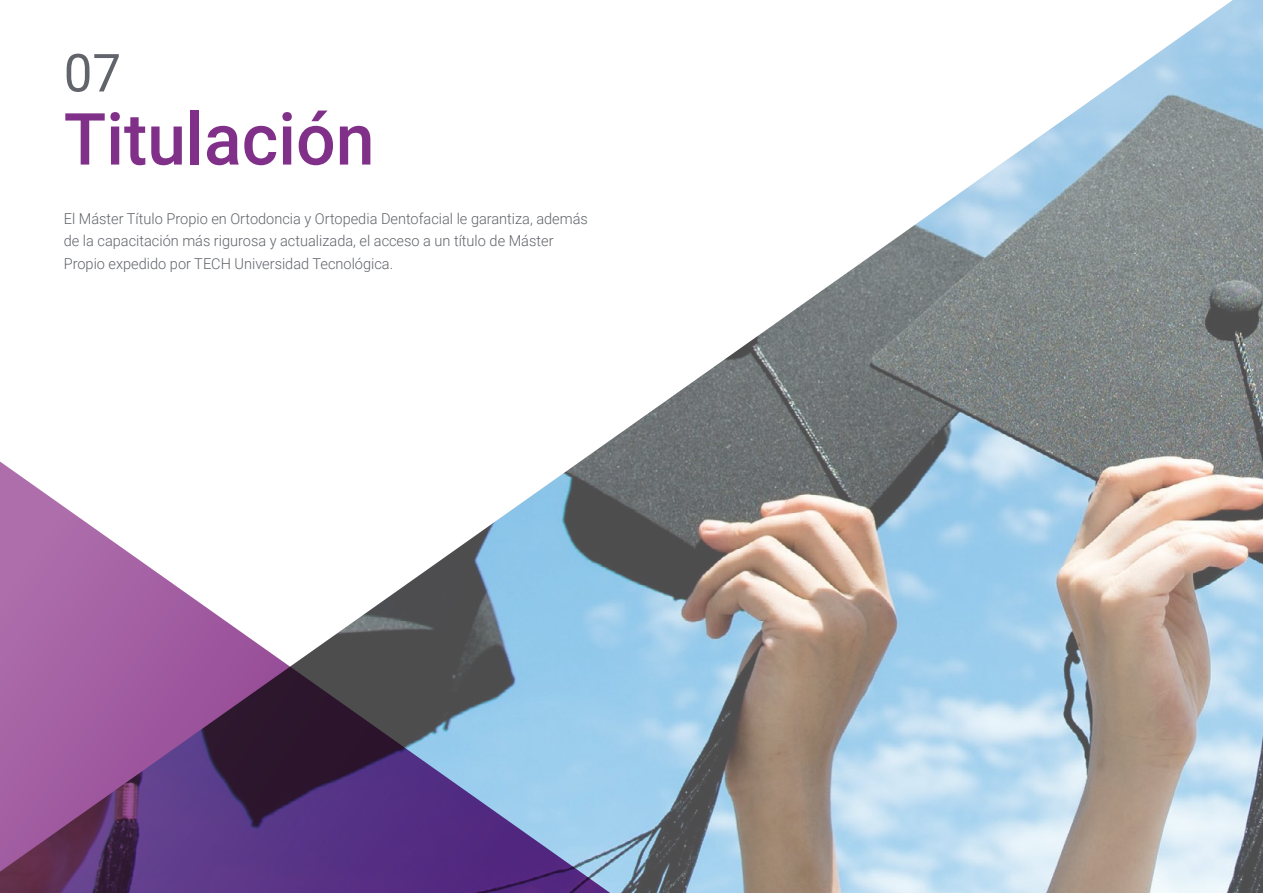
<style>
.page{position:relative;width:1263px;height:893px;background:#fff}
.page>*{position:absolute;margin:0;border:0;box-sizing:border-box;transform-origin:0 0}
.t1{font:500 72px "Roboto";color:#813089}
.t2{font:52.5px "Roboto";color:#61646a}
.t3{font:300 15px/22.5px "Roboto";color:#61646a}
</style>
<div class="page">
<img style="left:602px;top:0;width:661px;height:893px">
<svg style="left:0;top:446px;width:640px;height:447px"></svg>
<h2 class="t2" style="left:64px;top:36px;width:59px">07</h2>
<h1 class="t1" style="left:64px;top:89px;width:312px">Titulación</h1>
<p class="t3" style="left:64px;top:207px;width:526px">El Máster Título Propio en Ortodoncia y Ortopedia Dentofacial le garantiza, además de la capacitación más rigurosa y actualizada, el acceso a un título de Máster<br>Propio expedido por TECH Universidad Tecnológica.</p>
</div>
